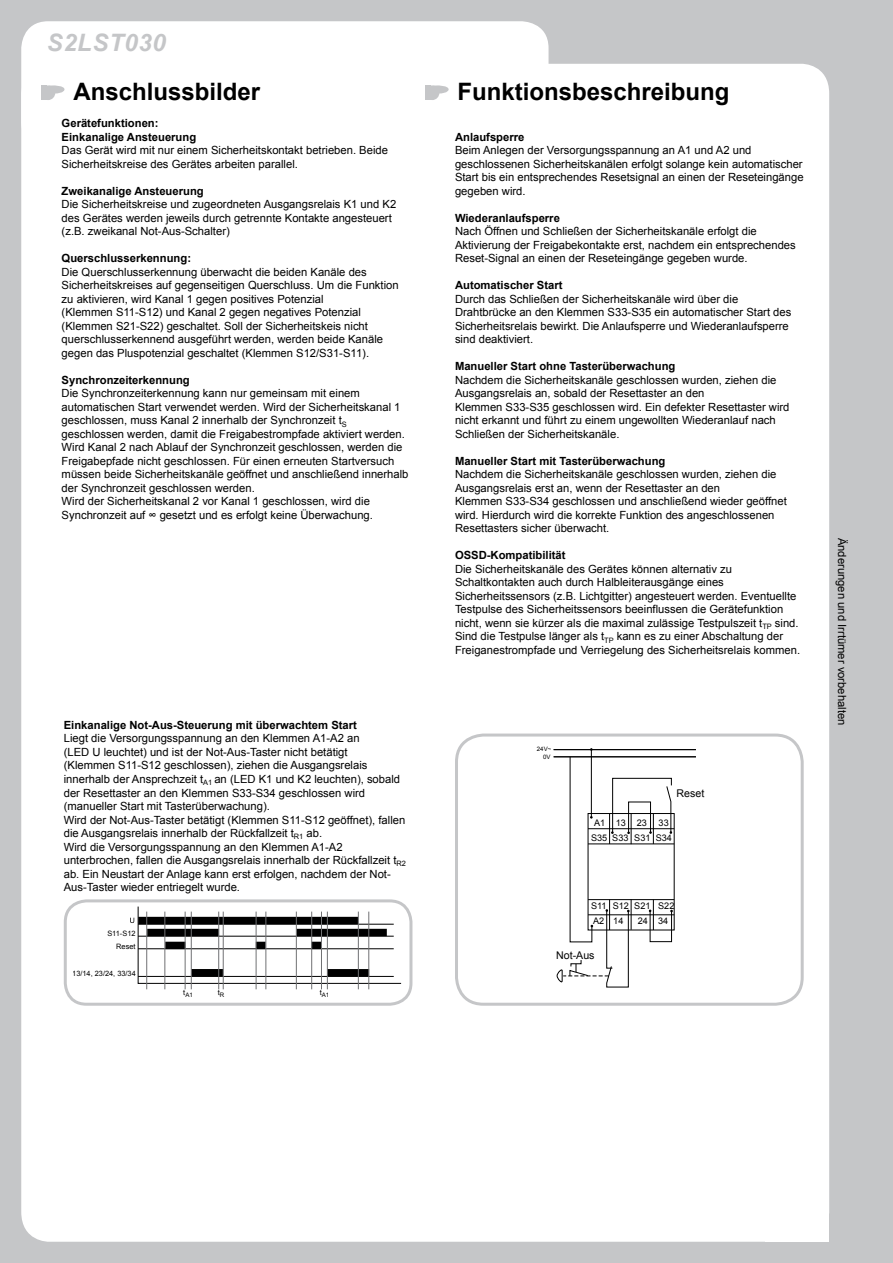
<style>
.page{position:relative;width:893px;height:1263px;background:#c5c6c8}
.page>*{position:absolute;margin:0;border:0;box-sizing:border-box;transform-origin:0 0}
.t1{font:700 24px "Arial";color:#000}
.t2{font:italic 700 24px "Arial";letter-spacing:.025em;color:#c5c6c8}
.t3{font:11.25px/13.5px "Arial";color:#000}
.t4{font:700 11.25px/13.5px "Arial";color:#000}
.t5{font:10.65px "Arial";color:#000}
.t6{font:9.15px/15.1px "Arial";color:#000}
.t7{font:7.35px/12.6px "Arial";color:#000;text-align:right}
.t8{font:6.15px/7.1px "Arial";color:#000;text-align:right}
</style>
<div class="page">
<div style="left:21px;top:64px;width:808px;height:1178px;background:#fff"></div>
<div style="left:765px;top:1170px;width:64px;height:72px;background:#fff"></div>
<div style="left:21px;top:21px;width:528px;height:128px;background:#fff;border-radius:27px"></div>
<svg style="left:130px;top:906px;width:272px;height:78px;background:#d5d5d5"></svg>
<div style="left:147px;top:929px;width:72px;height:7px;background:#000"></div>
<hr style="left:138px;top:936px;width:256px;height:1px;background:#000">
<hr style="left:138px;top:948px;width:256px;height:1px;background:#000">
<div style="left:165px;top:942px;width:20px;height:7px;background:#000"></div>
<div style="left:311px;top:942px;width:10px;height:7px;background:#000"></div>
<div style="left:296px;top:929px;width:91px;height:7px;background:#000"></div>
<hr style="left:185px;top:911px;width:1px;height:78px;background:#707173">
<hr style="left:146px;top:911px;width:1px;height:78px;background:#707173">
<hr style="left:191px;top:911px;width:1px;height:78px;background:#707173">
<hr style="left:327px;top:911px;width:1px;height:78px;background:#707173">
<hr style="left:296px;top:911px;width:1px;height:78px;background:#707173">
<hr style="left:321px;top:911px;width:1px;height:78px;background:#707173">
<hr style="left:218px;top:911px;width:1px;height:78px;background:#707173">
<hr style="left:223px;top:911px;width:1px;height:78px;background:#707173">
<hr style="left:358px;top:911px;width:1px;height:78px;background:#707173">
<hr style="left:369px;top:911px;width:1px;height:78px;background:#707173">
<hr style="left:165px;top:911px;width:1px;height:78px;background:#707173">
<hr style="left:311px;top:911px;width:1px;height:78px;background:#707173">
<div style="left:256px;top:942px;width:10px;height:7px;background:#000"></div>
<hr style="left:266px;top:911px;width:1px;height:78px;background:#707173">
<hr style="left:256px;top:911px;width:1px;height:78px;background:#707173">
<div style="left:64px;top:899px;width:348px;height:107px;border:3px solid #c5c6c8;border-radius:21px"></div>
<div style="left:43px;top:85px;width:22px;height:9px;background:#c5c6c8;border-radius:50%"></div>
<div style="left:41px;top:85px;width:14px;height:15px;background:#c5c6c8;border-radius:50%"></div>
<div style="left:41px;top:85px;width:6px;height:15px;background:#c5c6c8"></div>
<hr style="left:588px;top:828px;width:86px;height:1px;background:#000">
<hr style="left:588px;top:844px;width:86px;height:1px;background:#000">
<hr style="left:588px;top:914px;width:86px;height:1px;background:#000">
<hr style="left:588px;top:899px;width:86px;height:1px;background:#000">
<hr style="left:554px;top:749px;width:142px;height:1px;background:#000">
<hr style="left:554px;top:756px;width:142px;height:1px;background:#000">
<hr style="left:591px;top:749px;width:1px;height:68px;background:#000">
<svg style="left:557px;top:756px;width:116px;height:231px;background:#ededed"></svg>
<div style="left:455px;top:733px;width:349px;height:273px;border:3px solid #c5c6c8;border-radius:27px"></div>
<div style="left:427px;top:85px;width:22px;height:9px;background:#c5c6c8;border-radius:50%"></div>
<div style="left:425px;top:85px;width:14px;height:15px;background:#c5c6c8;border-radius:50%"></div>
<div style="left:425px;top:85px;width:6px;height:15px;background:#c5c6c8"></div>
<h1 class="t2" style="left:47px;top:27px;width:120px">S2LST030</h1>
<h1 class="t1" style="left:73px;top:76px;width:188px">Anschlussbilder</h1>
<p class="t4" style="left:62px;top:117px;width:136px">Gerätefunktionen:<br>Einkanalige Ansteuerung</p>
<p class="t3" style="left:62px;top:144px;width:328px">Das Gerät wird mit nur einem Sicherheitskontakt betrieben. Beide<br>Sicherheitskreise des Gerätes arbeiten parallel.</p>
<p class="t4" style="left:62px;top:184px;width:144px">Zweikanalige Ansteuerung</p>
<p class="t3" style="left:62px;top:198px;width:336px">Die Sicherheitskreise und zugeordneten Ausgangsrelais K1 und K2 des Gerätes werden jeweils durch getrennte Kontakte angesteuert (z.B. zweikanal Not-Aus-Schalter)</p>
<p class="t4" style="left:62px;top:252px;width:131px">Querschlusserkennung:</p>
<p class="t3" style="left:62px;top:265px;width:339px">Die Querschlusserkennung überwacht die beiden Kanäle des Sicherheitskreises auf gegenseitigen Querschluss. Um die Funktion zu aktivieren, wird Kanal 1 gegen positives Potenzial<br>(Klemmen S11-S12) und Kanal 2 gegen negatives Potenzial (Klemmen S21-S22) geschaltet. Soll der Sicherheitskeis nicht querschlusserkennend ausgeführt werden, werden beide Kanäle gegen das Pluspotenzial geschaltet (Klemmen S12/S31-S11).</p>
<p class="t4" style="left:62px;top:373px;width:130px">Synchronzeiterkennung</p>
<p class="t3" style="left:62px;top:387px;width:348px">Die Synchronzeiterkennung kann nur gemeinsam mit einem automatischen Start verwendet werden. Wird der Sicherheitskanal 1 geschlossen, muss Kanal 2 innerhalb der Synchronzeit t<sub>S </sub>geschlossen werden, damit die Freigabestrompfade aktiviert werden.<br>Wird Kanal 2 nach Ablauf der Synchronzeit geschlossen, werden die Freigabepfade nicht geschlossen. Für einen erneuten Startversuch müssen beide Sicherheitskanäle geöffnet und anschließend innerhalb der Synchronzeit geschlossen werden.<br>Wird der Sicherheitskanal 2 vor Kanal 1 geschlossen, wird die Synchronzeit auf ∞ gesetzt und es erfolgt keine Überwachung.</p>
<p class="t4" style="left:64px;top:719px;width:295px">Einkanalige Not-Aus-Steuerung mit überwachtem Start</p>
<p class="t3" style="left:64px;top:732px;width:344px">Liegt die Versorgungsspannung an den Klemmen A1-A2 an<br>(LED U leuchtet) und ist der Not-Aus-Taster nicht betätigt<br>(Klemmen S11-S12 geschlossen), ziehen die Ausgangsrelais innerhalb der Ansprechzeit t<sub>A1</sub> an (LED K1 und K2 leuchten), sobald der Resettaster an den Klemmen S33-S34 geschlossen wird (manueller Start mit Tasterüberwachung).<br>Wird der Not-Aus-Taster betätigt (Klemmen S11-S12 geöffnet), fallen die Ausgangsrelais innerhalb der Rückfallzeit t<sub>R1</sub> ab.<br>Wird die Versorgungsspannung an den Klemmen A1-A2 unterbrochen, fallen die Ausgangsrelais innerhalb der Rückfallzeit t<sub>R2 </sub>ab. Ein Neustart der Anlage kann erst erfolgen, nachdem der Not-Aus-Taster wieder entriegelt wurde.</p>
<p class="t7" style="left:107px;top:927px;width:30px">S11-S12<br>Reset</p>
<p class="t7" style="left:72px;top:967px;width:65px">13/14, 23/24, 33/34</p>
<p class="t8" style="left:183px;top:991px;width:11px"><sup>t</sup>A1</p>
<p class="t7" style="left:218px;top:987px;width:8px">t<sub>R</sub></p>
<p class="t8" style="left:320px;top:991px;width:11px"><sup>t</sup>A1</p>
<h1 class="t1" style="left:458px;top:76px;width:274px">Funktionsbeschreibung</h1>
<p class="t4" style="left:455px;top:130px;width:71px">Anlaufsperre</p>
<p class="t3" style="left:455px;top:144px;width:350px">Beim Anlegen der Versorgungsspannung an A1 und A2 und geschlossenen Sicherheitskanälen erfolgt solange kein automatischer Start bis ein entsprechendes Resetsignal an einen der Reseteingänge gegeben wird.</p>
<p class="t4" style="left:455px;top:211px;width:106px">Wiederanlaufsperre</p>
<p class="t3" style="left:455px;top:225px;width:342px">Nach Öffnen und Schließen der Sicherheitskanäle erfolgt die<br>Aktivierung der Freigabekontakte erst, nachdem ein entsprechendes<br>Reset-Signal an einen der Reseteingänge gegeben wurde.</p>
<p class="t4" style="left:455px;top:279px;width:109px">Automatischer Start</p>
<p class="t3" style="left:455px;top:292px;width:338px">Durch das Schließen der Sicherheitskanäle wird über die Drahtbrücke an den Klemmen S33-S35 ein automatischer Start des Sicherheitsrelais bewirkt. Die Anlaufsperre und Wiederanlaufsperre sind deaktiviert.</p>
<p class="t4" style="left:455px;top:360px;width:222px">Manueller Start ohne Tasterüberwachung</p>
<p class="t3" style="left:455px;top:373px;width:336px">Nachdem die Sicherheitskanäle geschlossen wurden, ziehen die Ausgangsrelais an, sobald der Resettaster an den<br>Klemmen S33-S35 geschlossen wird. Ein defekter Resettaster wird nicht erkannt und führt zu einem ungewollten Wiederanlauf nach Schließen der Sicherheitskanäle.</p>
<p class="t4" style="left:455px;top:454px;width:212px">Manueller Start mit Tasterüberwachung</p>
<p class="t3" style="left:455px;top:468px;width:333px">Nachdem die Sicherheitskanäle geschlossen wurden, ziehen die Ausgangsrelais erst an, wenn der Resettaster an den<br>Klemmen S33-S34 geschlossen und anschließend wieder geöffnet wird. Hierdurch wird die korrekte Funktion des angeschlossenen Resettasters sicher überwacht.</p>
<p class="t4" style="left:455px;top:549px;width:112px">OSSD-Kompatibilität</p>
<p class="t3" style="left:455px;top:562px;width:347px">Die Sicherheitskanäle des Gerätes können alternativ zu Schaltkontakten auch durch Halbleiterausgänge eines Sicherheitssensors (z.B. Lichtgitter) angesteuert werden. Eventuellte Testpulse des Sicherheitssensors beeinflussen die Gerätefunktion nicht, wenn sie kürzer als die maximal zulässige Testpulszeit t<sub>TP</sub> sind.<br>Sind die Testpulse länger als t<sub>TP</sub> kann es zu einer Abschaltung der Freiganestrompfade und Verriegelung des Sicherheitsrelais kommen.</p>
<p class="t8" style="left:537px;top:746px;width:16px">24V~<br>0V</p>
<p class="t5" style="left:677px;top:786px;width:29px">Reset</p>
<p class="t6" style="left:591px;top:815px;width:57px;text-indent:3px">A1 13 23<br>S35</p>
<p class="t6" style="left:659px;top:815px;width:12px">33</p>
<p class="t6" style="left:612px;top:830px;width:18px">S33</p>
<p class="t6" style="left:634px;top:830px;width:39px">S31 S34</p>
<p class="t6" style="left:591px;top:898px;width:39px">S11 S12<br>A2 14</p>
<p class="t6" style="left:634px;top:898px;width:42px">S21 S22</p>
<p class="t6" style="left:638px;top:913px;width:12px">24</p>
<p class="t6" style="left:658px;top:913px;width:12px">34</p>
<p class="t5" style="left:556px;top:948px;width:40px">Not-Aus</p>
<p class="t3" style="left:849px;top:538px;width:189px;rotate:90deg">Änderungen und Irrtümer vorbehalten</p>
</div>
